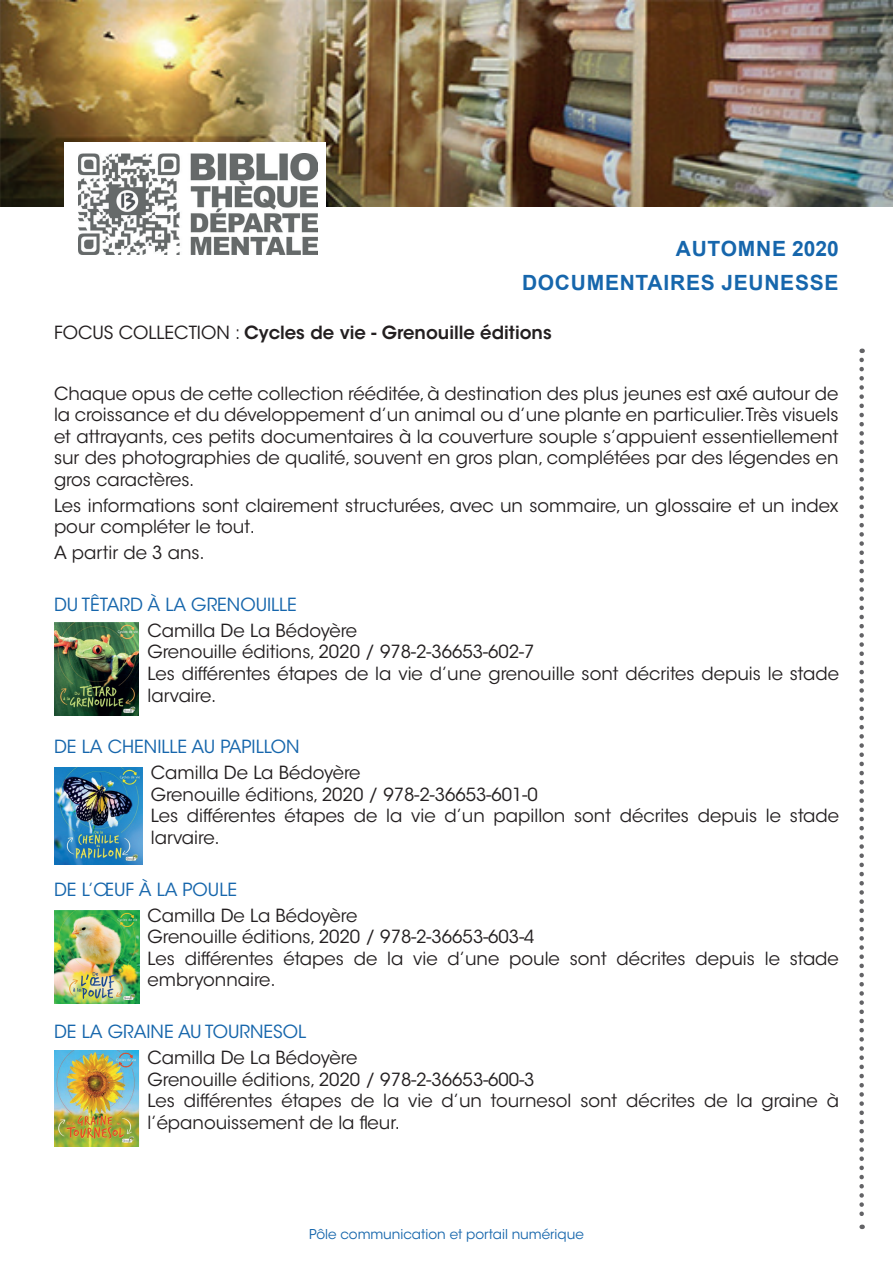
<style>
.page{position:relative;width:893px;height:1263px;background:#fff}
.page>*{position:absolute;margin:0;border:0;box-sizing:border-box;transform-origin:0 0}
.t1{font:700 21px/33.8px "Arial";letter-spacing:.035em;color:#1666ac;text-align:right}
.t2{font:18px/21.6px "ITC Avant Garde Std";color:#231f20}
.t3{font:18px "ITC Avant Garde Std";color:#1666ac}
.t4{font:600 18px "ITC Avant Garde Std";color:#231f20}
.t5{font:13.5px "ITC Avant Garde Std";color:#1666ac}
.s1{font-weight:400}
</style>
<div class="page">
<img style="left:0;top:0;width:893px;height:206px">
<div style="left:65px;top:142px;width:261px;height:113px;background:#fff"></div>
<svg style="left:859px;top:360px;width:5px;height:869px"></svg>
<img style="left:79px;top:153px;width:239px;height:102px">
<img style="left:54px;top:767px;width:88px;height:97px">
<img style="left:54px;top:910px;width:85px;height:93px">
<img style="left:54px;top:1050px;width:85px;height:96px">
<img style="left:54px;top:623px;width:85px;height:93px">
<p class="t1" style="left:522px;top:232px;width:318px">AUTOMNE 2020<br>DOCUMENTAIRES JEUNESSE</p>
<p class="t4" style="left:54px;top:321px;width:499px"><span class="s1">FOCUS COLLECTION :</span> Cycles de vie - Grenouille éditions</p>
<p class="t2" style="left:54px;top:382px;width:786px;text-align:justify">Chaque opus de cette collection rééditée, à destination des plus jeunes est axé autour de la croissance et du développement d’un animal ou d’une plante en particulier.Très visuels et attrayants, ces petits documentaires à la couverture souple s’appuient essentiellement sur des photographies de qualité, souvent en gros plan, complétées par des légendes en gros caractères.</p>
<p class="t2" style="left:54px;top:495px;width:786px">Les informations sont clairement structurées, avec un sommaire, un glossaire et un index pour compléter le tout.</p>
<p class="t2" style="left:54px;top:542px;width:152px">A partir de 3 ans.</p>
<p class="t3" style="left:54px;top:594px;width:245px">DU TÊTARD À LA GRENOUILLE</p>
<p class="t2" style="left:147px;top:620px;width:693px">Camilla De La Bédoyère<br>Grenouille éditions, 2020 / 978-2-36653-602-7<br>Les différentes étapes de la vie d’une grenouille sont décrites depuis le stade larvaire.</p>
<p class="t3" style="left:54px;top:736px;width:247px">DE LA CHENILLE AU PAPILLON</p>
<p class="t2" style="left:151px;top:762px;width:690px">Camilla De La Bédoyère<br>Grenouille éditions, 2020 / 978-2-36653-601-0<br>Les différentes étapes de la vie d’un papillon sont décrites depuis le stade larvaire.</p>
<p class="t3" style="left:54px;top:878px;width:185px">DE L’ŒUF À LA POULE</p>
<p class="t2" style="left:148px;top:904px;width:693px">Camilla De La Bédoyère<br>Grenouille éditions, 2020 / 978-2-36653-603-4<br>Les différentes étapes de la vie d’une poule sont décrites depuis le stade embryonnaire.</p>
<p class="t3" style="left:54px;top:1021px;width:254px">DE LA GRAINE AU TOURNESOL</p>
<p class="t2" style="left:148px;top:1047px;width:693px">Camilla De La Bédoyère<br>Grenouille éditions, 2020 / 978-2-36653-600-3<br>Les différentes étapes de la vie d’un tournesol sont décrites de la graine à l’épanouissement de la fleur.</p>
<p class="t5" style="left:309px;top:1226px;width:276px">Pôle communication et portail numérique</p>
</div>
